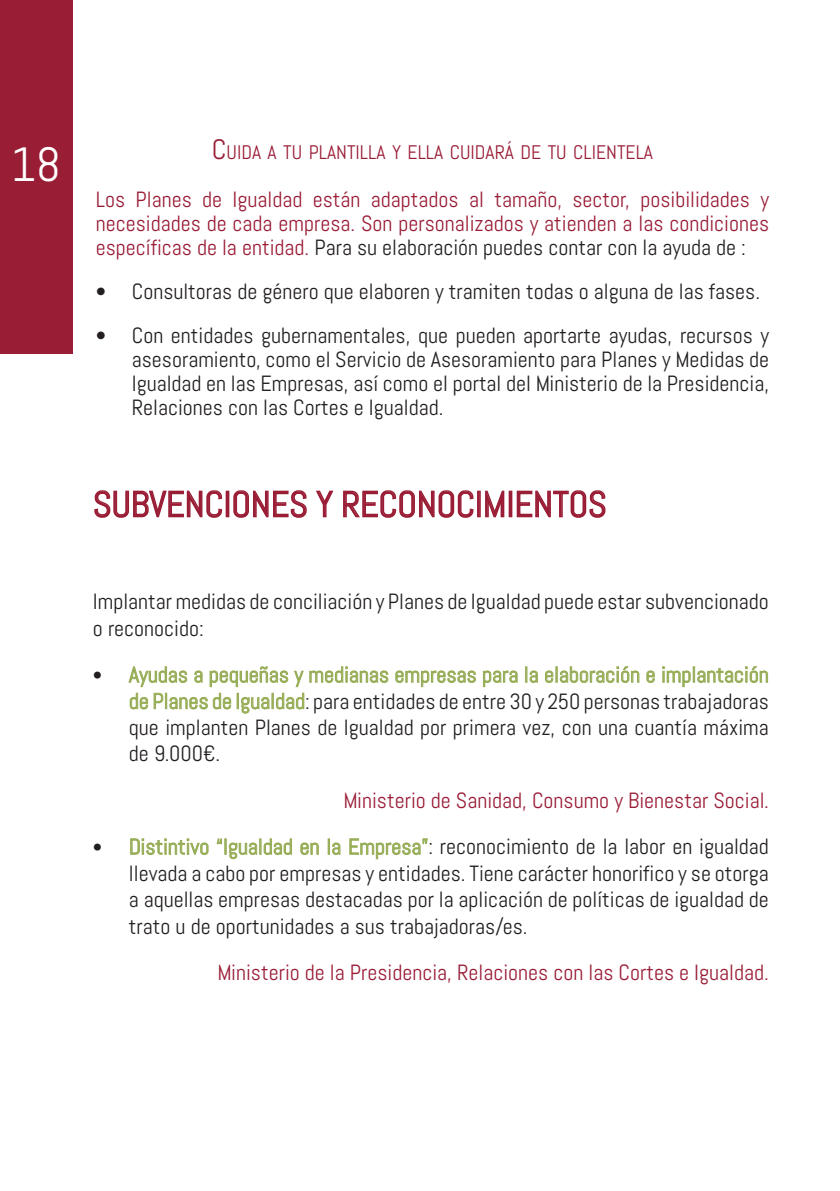
<style>
.page{position:relative;width:840px;height:1191px;background:#fff}
.page>*{position:absolute;margin:0;border:0;box-sizing:border-box;transform-origin:0 0}
.t1{font:48px "Abel";color:#fff}
.t2{font:36px "Abel";color:#9a1d36}
.t3{font:22px/26.4px "Abel";color:#231f20;text-align:justify}
.t4{font:22px/24px "Abel";color:#9a1d36;text-align:justify}
.t5{font:19.6px "Abel";color:#9a1d36}
.s1{font-size:28px}
.s2{color:#231f20}
.s3{font-size:20px}
.s4{color:#96ad56}
</style>
<div class="page">
<svg style="left:94px;top:490px;width:129px;height:28px"></svg>
<div style="left:225px;top:490px;width:4px;height:27px;border:1px solid #9a1d36"></div>
<svg style="left:233px;top:490px;width:74px;height:28px"></svg>
<svg style="left:316px;top:490px;width:18px;height:28px"></svg>
<svg style="left:343px;top:490px;width:131px;height:28px"></svg>
<div style="left:477px;top:490px;width:3px;height:27px;border:1px solid #9a1d36"></div>
<svg style="left:485px;top:490px;width:19px;height:28px"></svg>
<div style="left:508px;top:490px;width:4px;height:27px;border:1px solid #9a1d36"></div>
<svg style="left:516px;top:490px;width:90px;height:28px"></svg>
<svg style="left:395px;top:670px;width:81px;height:17px"></svg>
<svg style="left:483px;top:670px;width:34px;height:17px"></svg>
<svg style="left:525px;top:666px;width:12px;height:17px"></svg>
<svg style="left:545px;top:666px;width:94px;height:17px"></svg>
<svg style="left:646px;top:670px;width:8px;height:13px"></svg>
<svg style="left:662px;top:666px;width:105px;height:21px"></svg>
<svg style="left:128px;top:666px;width:260px;height:48px"></svg>
<svg style="left:130px;top:838px;width:79px;height:17px"></svg>
<svg style="left:216px;top:838px;width:76px;height:21px"></svg>
<svg style="left:300px;top:842px;width:19px;height:13px"></svg>
<svg style="left:328px;top:838px;width:12px;height:17px"></svg>
<svg style="left:349px;top:838px;width:79px;height:21px"></svg>
<div style="left:0;top:0;width:72px;height:354px;background:#9a1d36"></div>
<h1 class="t1" style="left:11px;top:134px;width:51px">18</h1>
<p class="t5" style="left:212px;top:140px;width:442px"><span class="s1">C</span> UIDA A TU PLANTILLA Y ELLA CUIDARÁ DE TU CLIENTELA</p>
<p class="t4" style="left:96px;top:187px;width:674px">Los Planes de Igualdad están adaptados al tamaño, sector, posibilidades y necesidades de cada empresa. Son personalizados y atienden a las condiciones específicas de la entidad. <span class="s2">Para su elaboración puedes contar con la ayuda de :</span></p>
<p class="t3" style="left:96px;top:278px;width:665px">• Consultoras de género que elaboren y tramiten todas o alguna de las fases.</p>
<p class="t3" style="left:132px;top:323px;width:638px;line-height:24px;text-indent:-36px">• Con entidades gubernamentales, que pueden aportarte ayudas, recursos y asesoramiento, como el Servicio de Asesoramiento para Planes y Medidas de Igualdad en las Empresas, así como el portal del Ministerio de la Presidencia, Relaciones con las Cortes e Igualdad.</p>
<h2 class="t2" style="left:93px;top:481px;width:515px">SUBVENCIONES Y RECONOCIMIENTOS</h2>
<p class="t3" style="left:93px;top:588px;width:677px">Implantar medidas de conciliación y Planes de Igualdad puede estar subvencionado o reconocido:</p>
<p class="t3" style="left:129px;top:661px;width:641px;text-indent:-36px"><span class="s3">•</span> <span class="s4">Ayudas a pequeñas y medianas empresas para la elaboración e implantación de Planes de Igualdad</span>: para entidades de entre 30 y 250 personas trabajadoras que implanten Planes de Igualdad por primera vez, con una cuantía máxima de 9.000€.</p>
<p class="t4" style="left:343px;top:788px;width:427px">Ministerio de Sanidad, Consumo y Bienestar Social.</p>
<p class="t3" style="left:129px;top:833px;width:641px;text-indent:-36px"><span class="s3">•</span> <span class="s4">Distintivo “Igualdad en la Empresa”</span>: reconocimiento de la labor en igualdad llevada a cabo por empresas y entidades. Tiene carácter honorifico y se otorga a aquellas empresas destacadas por la aplicación de políticas de igualdad de trato u de oportunidades a sus trabajadoras/es.</p>
<p class="t4" style="left:217px;top:960px;width:552px">Ministerio de la Presidencia, Relaciones con las Cortes e Igualdad.</p>
</div>
